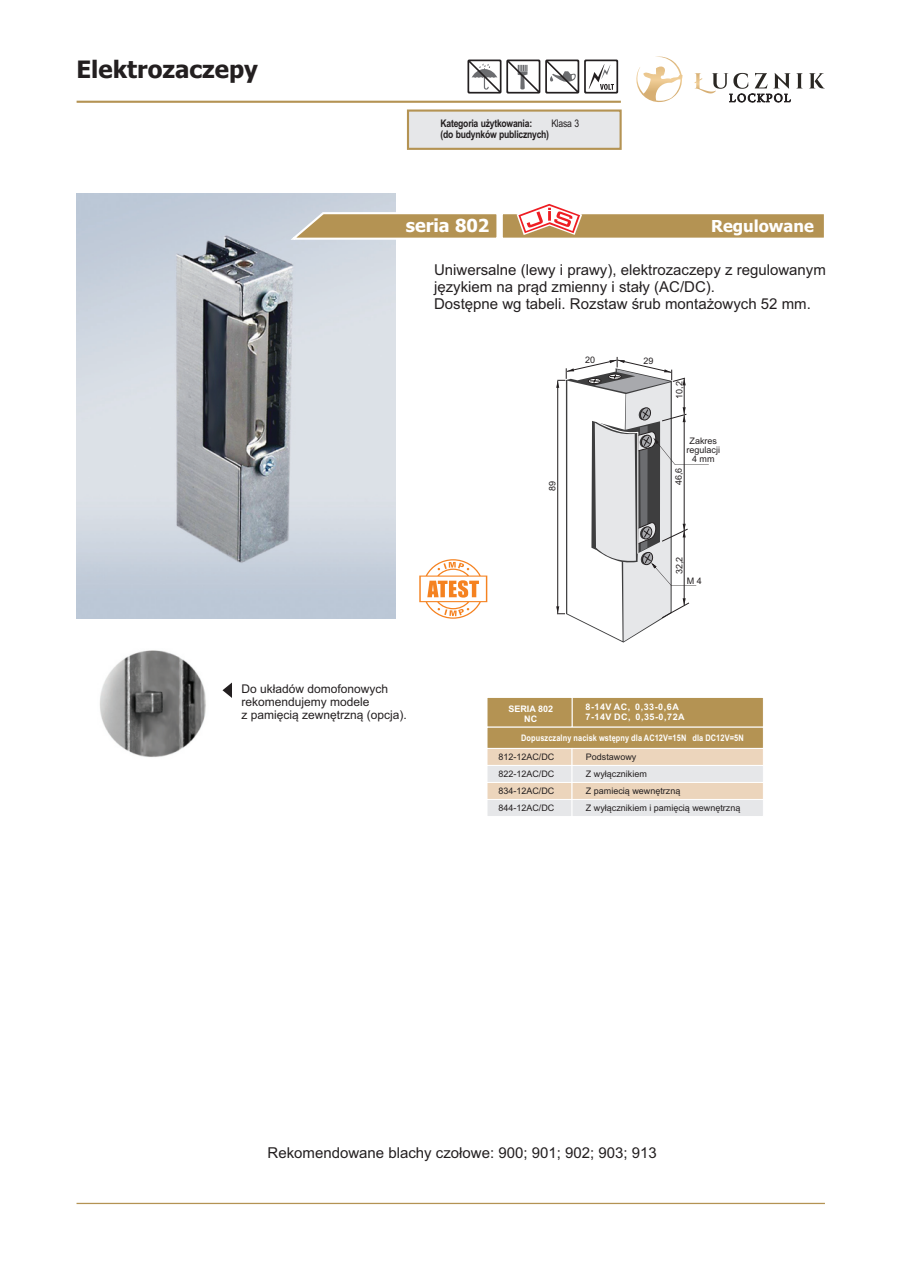
<style>
.page{position:relative;width:910px;height:1280px;background:#fff}
.page>*{position:absolute;margin:0;border:0;box-sizing:border-box;transform-origin:0 0}
.t1{font:700 24px "Tahoma";color:#231f20}
.t2{font:700 18px "Tahoma";color:#fff}
.t3{font:700 16.5px "Tahoma";color:#fff}
.t4{font:15px/16.8px "Arial";color:#231f20}
.t5{font:12px/13.4px "Arial";color:#231f20}
.t6{font:700 10.5px "Arial Narrow";letter-spacing:-.025em;color:#231f20}
.t7{font:10.5px "Arial Narrow";letter-spacing:-.025em;color:#231f20}
.t8{font:9px/17px "Arial";color:#231f20;text-align:center}
.t9{font:700 9px "Arial Narrow";letter-spacing:.01em;color:#fff}
.t10{font:700 9px/10.1px "Arial";letter-spacing:.055em;color:#fff}
.t11{font:700 9px/10.1px "Arial";color:#fff;text-align:center}
</style>
<div class="page">
<svg style="left:694px;top:73px;width:131px;height:29px"></svg>
<svg style="left:636px;top:56px;width:47px;height:46px"></svg>
<hr style="left:77px;top:101px;width:544px;height:2px;background:#b49353">
<hr style="left:77px;top:1203px;width:748px;height:1px;background:#b49353">
<svg style="left:419px;top:559px;width:68px;height:60px"></svg>
<div style="left:407px;top:109px;width:215px;height:41px;background:#e6e7e9;border:2px solid #b49353"></div>
<svg style="left:556px;top:356px;width:153px;height:286px"></svg>
<div style="left:572px;top:697px;width:192px;height:31px;background:#b49353;border:1px solid #fff"></div>
<div style="left:487px;top:697px;width:85px;height:31px;background:#b49353;border:1px solid #fff"></div>
<div style="left:487px;top:727px;width:277px;height:22px;background:#b49353;border:1px solid #fff"></div>
<div style="left:487px;top:748px;width:85px;height:18px;background:#ecd5bc;border:1px solid #fff"></div>
<div style="left:487px;top:765px;width:85px;height:18px;background:#e6e7e9;border:1px solid #fff"></div>
<div style="left:487px;top:782px;width:85px;height:18px;background:#ecd5bc;border:1px solid #fff"></div>
<div style="left:487px;top:799px;width:85px;height:18px;background:#e6e7e9;border:1px solid #fff"></div>
<div style="left:572px;top:748px;width:192px;height:18px;background:#ecd5bc;border:1px solid #fff"></div>
<div style="left:572px;top:765px;width:192px;height:18px;background:#e6e7e9;border:1px solid #fff"></div>
<div style="left:572px;top:782px;width:192px;height:18px;background:#ecd5bc;border:1px solid #fff"></div>
<div style="left:572px;top:799px;width:192px;height:18px;background:#e6e7e9;border:1px solid #fff"></div>
<img style="left:77px;top:194px;width:318px;height:425px">
<svg style="left:288px;top:211px;width:209px;height:30px"></svg>
<div style="left:501px;top:212px;width:325px;height:28px;background:#b49353;border:2px solid #fff"></div>
<svg style="left:517px;top:203px;width:65px;height:32px"></svg>
<img style="left:100px;top:650px;width:106px;height:107px">
<svg style="left:467px;top:60px;width:151px;height:34px"></svg>
<svg style="left:222px;top:682px;width:10px;height:16px"></svg>
<h1 class="t1" style="left:77px;top:59px;width:183px">Elektrozaczepy</h1>
<p class="t6" style="left:441px;top:119px;width:93px">Kategoria użytkowania:</p>
<p class="t7" style="left:551px;top:119px;width:29px">Klasa 3</p>
<p class="t6" style="left:441px;top:130px;width:110px">(do budynków publicznych)</p>
<p class="t2" style="left:406px;top:219px;width:85px">seria 802</p>
<p class="t3" style="left:711px;top:219px;width:104px">Regulowane</p>
<p class="t4" style="left:434px;top:263px;width:393px">Uniwersalne (lewy i prawy), elektrozaczepy z regulowanym językiem na prąd zmienny i stały (AC/DC).<br>Dostępne wg tabeli. Rozstaw śrub montażowych 52 mm.</p>
<p class="t8" style="left:585px;top:352px;width:12px">20</p>
<p class="t8" style="left:545px;top:491px;width:12px;rotate:-90deg">89</p>
<p class="t8" style="left:643px;top:353px;width:12px">29</p>
<p class="t8" style="left:672px;top:399px;width:19px;rotate:-90deg">10,2</p>
<p class="t8" style="left:686px;top:437px;width:35px;line-height:9px">Zakres regulacji<br>4 mm</p>
<p class="t8" style="left:671px;top:485px;width:19px;rotate:-90deg">46,6</p>
<p class="t8" style="left:672px;top:574px;width:19px;rotate:-90deg">32,2</p>
<p class="t8" style="left:687px;top:573px;width:17px">M 4</p>
<p class="t5" style="left:241px;top:683px;width:167px">Do układów domofonowych rekomendujemy modele<br>z pamięcią zewnętrzną (opcja).</p>
<p class="t10" style="left:586px;top:703px;width:101px">8-14V AC, 0,33-0,6A<br>7-14V DC, 0,35-0,72A</p>
<p class="t8" style="left:586px;top:749px;width:156px;text-align:left">Podstawowy<br>Z wyłącznikiem<br>Z pamiecią wewnętrzną<br>Z wyłącznikiem i pamięcią wewnętrzną</p>
<p class="t11" style="left:508px;top:705px;width:46px">SERIA 802<br>NC</p>
<p class="t9" style="left:521px;top:735px;width:224px">Dopuszczalny nacisk wstępny dla AC12V=15N dla DC12V=5N</p>
<p class="t8" style="left:498px;top:750px;width:58px;text-align:justify">812-12AC/DC 822-12AC/DC 834-12AC/DC 844-12AC/DC</p>
<p class="t4" style="left:268px;top:1145px;width:391px">Rekomendowane blachy czołowe: 900; 901; 902; 903; 913</p>
</div>
